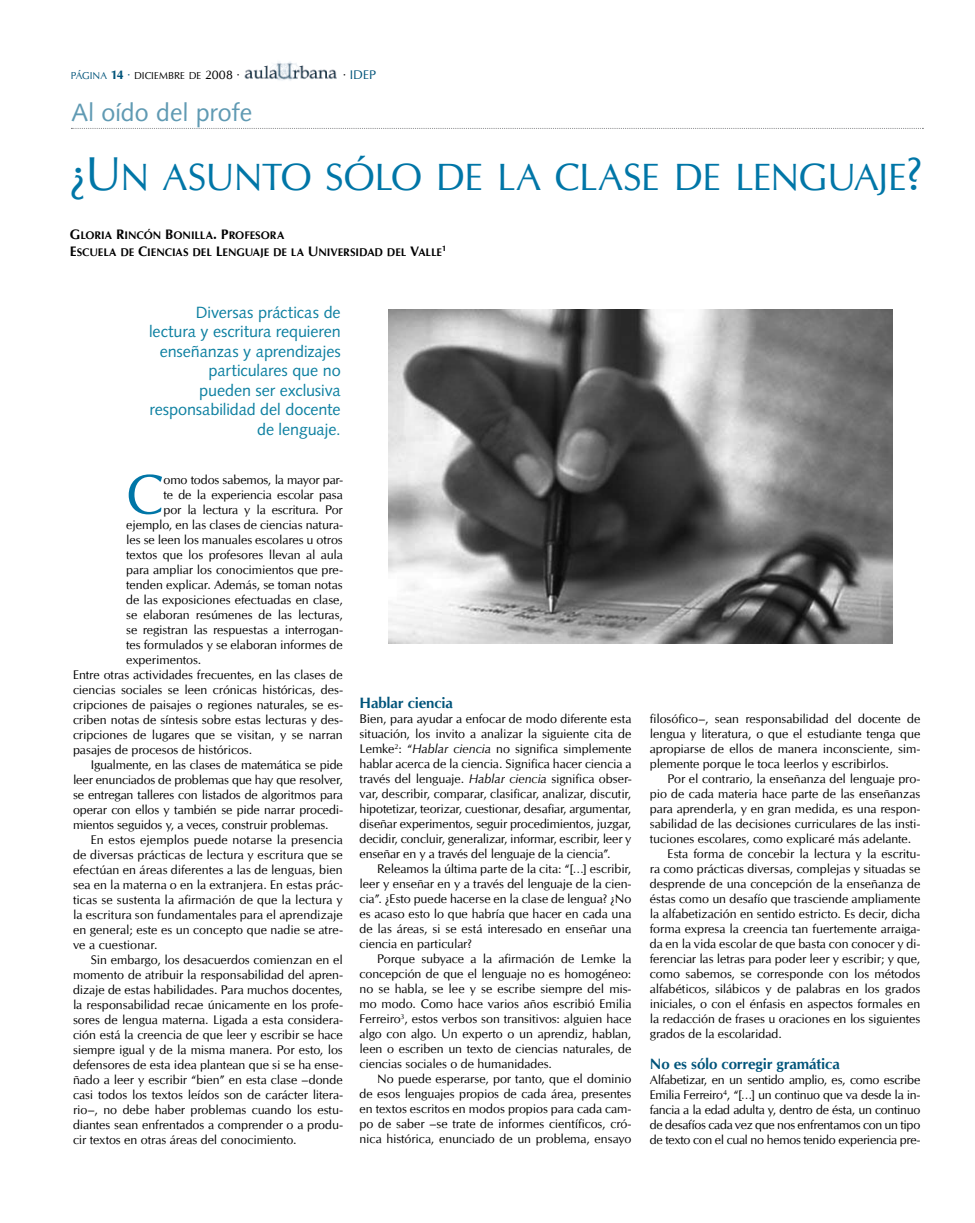
<style>
.page{position:relative;width:975px;height:1223px;background:#fff}
.page>*{position:absolute;margin:0;border:0;box-sizing:border-box;transform-origin:0 0}
.t1{font:56.25px "CG Omega";color:#0076a7}
.t2{font:38px "CG Omega SC800";letter-spacing:-.02em;color:#0076a7}
.t3{font:25px "Syntax";color:#609ab3}
.t4{font:16.25px/19.5px "Syntax";letter-spacing:-.005em;color:#0d80a1;text-align:right}
.t5{font:700 15px "CG Omega";letter-spacing:-.01em;color:#00547a}
.t6{font:12.5px/15px "CG Omega";color:#000;text-align:justify}
.t7{font:12.5px "CG Omega SC800";color:#00547a}
.t8{font:11px/16.5px "CG Omega Bold SC800";color:#000}
.t9{font:10px "CG Omega SC800";letter-spacing:-.005em;color:#000}
.s1{color:#00547a}
.s2{font-family:"CG Omega Bold SC800";font-size:12.5px;color:#00547a}
.s3{font-size:12.5px;color:#00547a}
.s4{font-size:12.5px}
.s5{color:#000}
.s6{font-size:47.5px}
.s7{font-size:13.75px}
.s8{font-style:italic}
</style>
<div class="page">
<svg style="left:71px;top:128px;width:852px;height:1px"></svg>
<img style="left:388px;top:309px;width:504px;height:334px">
<img style="left:244px;top:61px;width:92px;height:20px">
<p class="t9" style="left:71px;top:69px;width:170px"><span class="s1">PÁGI NA</span> <span class="s2">14</span> <span class="s3">·</span> DICIEMBRE DE <span class="s4">2008 ·</span></p>
<p class="t7" style="left:343px;top:67px;width:34px"><span class="s5">·</span> IDEP</p>
<h3 class="t3" style="left:71px;top:97px;width:182px">Al oído del profe</h3>
<h2 class="t2" style="left:69px;top:155px;width:855px"><span class="s6">¿U</span> N ASUNTO SÓLO DE LA CLASE DE LENGUAJE<span class="s6">?</span></h2>
<p class="t8" style="left:70px;top:227px;width:378px"><span class="s7">G</span>LORIA <span class="s7">R</span>INCÓN <span class="s7">B</span>ONILLA<span class="s7">. P</span>ROFESORA<br><span class="s7">E</span>SCUELA DE <span class="s7">C</span>IENCIAS DEL <span class="s7">L</span>ENGUAJE DE LA <span class="s7">U</span> NIVERSIDAD DEL <span class="s7">V</span>ALLE<sup>1</sup></p>
<h3 class="t4" style="left:149px;top:302px;width:193px">Diversas prácticas de lectura y escritura requieren enseñanzas y aprendizajes particulares que no<br>pueden ser exclusiva responsabilidad del docente de lenguaje.</h3>
<h1 class="t1" style="left:126px;top:461px;width:39px">C</h1>
<p class="t6" style="left:164px;top:472px;width:181px">omo todos sabemos, la mayor par-</p>
<p class="t6" style="left:164px;top:487px;width:181px">te de la experiencia escolar pasa</p>
<p class="t6" style="left:164px;top:502px;width:181px">por la lectura y la escritura. Por</p>
<p class="t6" style="left:126px;top:517px;width:218px">ejemplo, en las clases de ciencias natura-</p>
<p class="t6" style="left:126px;top:532px;width:218px">les se leen los manuales escolares u otros</p>
<p class="t6" style="left:126px;top:547px;width:218px">textos que los profesores llevan al aula</p>
<p class="t6" style="left:126px;top:562px;width:218px">para ampliar los conocimientos que pre-</p>
<p class="t6" style="left:126px;top:577px;width:218px">tenden explicar. Además, se toman notas</p>
<p class="t6" style="left:126px;top:592px;width:218px">de las exposiciones efectuadas en clase,</p>
<p class="t6" style="left:126px;top:607px;width:218px">se elaboran resúmenes de las lecturas,</p>
<p class="t6" style="left:126px;top:622px;width:218px">se registran las respuestas a interrogan-</p>
<p class="t6" style="left:126px;top:637px;width:218px">tes formulados y se elaboran informes de</p>
<p class="t6" style="left:126px;top:652px;width:77px">experimentos.</p>
<p class="t6" style="left:73px;top:667px;width:271px">Entre otras actividades frecuentes, en las clases de</p>
<p class="t6" style="left:73px;top:682px;width:271px">ciencias sociales se leen crónicas históricas, des-</p>
<p class="t6" style="left:73px;top:697px;width:271px">cripciones de paisajes o regiones naturales, se es-</p>
<p class="t6" style="left:73px;top:712px;width:271px">criben notas de síntesis sobre estas lecturas y des-</p>
<p class="t6" style="left:73px;top:727px;width:271px">cripciones de lugares que se visitan, y se narran</p>
<p class="t6" style="left:73px;top:742px;width:181px">pasajes de procesos de históricos.</p>
<p class="t6" style="left:91px;top:757px;width:253px">Igualmente, en las clases de matemática se pide</p>
<p class="t6" style="left:73px;top:772px;width:271px">leer enunciados de problemas que hay que resolver,</p>
<p class="t6" style="left:73px;top:787px;width:271px">se entregan talleres con listados de algoritmos para</p>
<p class="t6" style="left:73px;top:802px;width:271px">operar con ellos y también se pide narrar procedi-</p>
<p class="t6" style="left:73px;top:817px;width:257px">mientos seguidos y, a veces, construir problemas.</p>
<p class="t6" style="left:91px;top:832px;width:253px">En estos ejemplos puede notarse la presencia</p>
<p class="t6" style="left:73px;top:847px;width:271px">de diversas prácticas de lectura y escritura que se</p>
<p class="t6" style="left:73px;top:862px;width:271px">efectúan en áreas diferentes a las de lenguas, bien</p>
<p class="t6" style="left:73px;top:877px;width:271px">sea en la materna o en la extranjera. En estas prác-</p>
<p class="t6" style="left:73px;top:892px;width:271px">ticas se sustenta la afirmación de que la lectura y</p>
<p class="t6" style="left:73px;top:907px;width:271px">la escritura son fundamentales para el aprendizaje</p>
<p class="t6" style="left:73px;top:922px;width:271px">en general; este es un concepto que nadie se atre-</p>
<p class="t6" style="left:73px;top:937px;width:86px">ve a cuestionar.</p>
<p class="t6" style="left:91px;top:952px;width:253px">Sin embargo, los desacuerdos comienzan en el</p>
<p class="t6" style="left:73px;top:967px;width:271px">momento de atribuir la responsabilidad del apren-</p>
<p class="t6" style="left:73px;top:982px;width:271px">dizaje de estas habilidades. Para muchos docentes,</p>
<p class="t6" style="left:73px;top:997px;width:271px">la responsabilidad recae únicamente en los profe-</p>
<p class="t6" style="left:73px;top:1012px;width:271px">sores de lengua materna. Ligada a esta considera-</p>
<p class="t6" style="left:73px;top:1027px;width:271px">ción está la creencia de que leer y escribir se hace</p>
<p class="t6" style="left:73px;top:1042px;width:271px">siempre igual y de la misma manera. Por esto, los</p>
<p class="t6" style="left:73px;top:1057px;width:271px">defensores de esta idea plantean que si se ha ense-</p>
<p class="t6" style="left:73px;top:1072px;width:271px">ñado a leer y escribir “bien” en esta clase –donde</p>
<p class="t6" style="left:73px;top:1087px;width:271px">casi todos los textos leídos son de carácter litera-</p>
<p class="t6" style="left:73px;top:1102px;width:271px">rio–, no debe haber problemas cuando los estu-</p>
<p class="t6" style="left:73px;top:1117px;width:271px">diantes sean enfrentados a comprender o a produ-</p>
<p class="t6" style="left:73px;top:1132px;width:225px">cir textos en otras áreas del conocimiento.</p>
<p class="t5" style="left:359px;top:693px;width:95px">Hablar ciencia</p>
<p class="t6" style="left:359px;top:711px;width:273px">Bien, para ayudar a enfocar de modo diferente esta situación, los invito a analizar la siguiente cita de Lemke<sup>2</sup>: “<span class="s8">Hablar ciencia</span> no significa simplemente hablar acerca de la ciencia. Significa hacer ciencia a través del lenguaje. <span class="s8">Hablar ciencia</span> significa obser&shy;var, describir, comparar, clasificar, analizar, discutir, hipotetizar, teorizar, cuestionar, desafiar, argumentar, diseñar experimentos, seguir procedimientos, juzgar, decidir, concluir, generalizar, informar, escribir, leer y enseñar en y a través del lenguaje de la ciencia”.</p>
<p class="t6" style="left:359px;top:861px;width:273px;text-indent:18px">Releamos la última parte de la cita: “[…] escribir, leer y enseñar en y a través del lenguaje de la cien&shy;cia”. ¿Esto puede hacerse en la clase de lengua? ¿No es acaso esto lo que habría que hacer en cada una de las áreas, si se está interesado en enseñar una ciencia en particular?</p>
<p class="t6" style="left:359px;top:951px;width:273px;text-indent:18px">Porque subyace a la afirmación de Lemke la concepción de que el lenguaje no es homogéneo: no se habla, se lee y se escribe siempre del mis&shy;mo modo. Como hace varios años escribió Emilia Ferreiro<sup>3</sup>, estos verbos son transitivos: alguien hace algo con algo. Un experto o un aprendiz, hablan, leen o escriben un texto de ciencias naturales, de ciencias sociales o de humanidades.</p>
<p class="t6" style="left:359px;top:1071px;width:273px;text-indent:18px">No puede esperarse, por tanto, que el dominio de esos lenguajes propios de cada área, presentes en textos escritos en modos propios para cada cam&shy;po de saber –se trate de informes científicos, cró&shy;nica histórica, enunciado de un problema, ensayo</p>
<p class="t6" style="left:649px;top:711px;width:272px">filosófico–, sean responsabilidad del docente de lengua y literatura, o que el estudiante tenga que apropiarse de ellos de manera inconsciente, sim&shy;plemente porque le toca leerlos y escribirlos.</p>
<p class="t6" style="left:667px;top:771px;width:254px">Por el contrario, la enseñanza del lenguaje pro-</p>
<p class="t6" style="left:649px;top:786px;width:272px">pio de cada materia hace parte de las enseñanzas</p>
<p class="t6" style="left:649px;top:801px;width:272px">para aprenderla, y en gran medida, es una respon-</p>
<p class="t6" style="left:649px;top:816px;width:272px">sabilidad de las decisiones curriculares de las insti-</p>
<p class="t6" style="left:649px;top:831px;width:263px">tuciones escolares, como explicaré más adelante.</p>
<p class="t6" style="left:667px;top:846px;width:254px">Esta forma de concebir la lectura y la escritu-</p>
<p class="t6" style="left:649px;top:861px;width:272px">ra como prácticas diversas, complejas y situadas se</p>
<p class="t6" style="left:649px;top:876px;width:272px">desprende de una concepción de la enseñanza de</p>
<p class="t6" style="left:649px;top:891px;width:272px">éstas como un desafío que trasciende ampliamente</p>
<p class="t6" style="left:649px;top:906px;width:272px">la alfabetización en sentido estricto. Es decir, dicha</p>
<p class="t6" style="left:649px;top:921px;width:272px">forma expresa la creencia tan fuertemente arraiga-</p>
<p class="t6" style="left:649px;top:936px;width:272px">da en la vida escolar de que basta con conocer y di-</p>
<p class="t6" style="left:649px;top:951px;width:272px">ferenciar las letras para poder leer y escribir; y que,</p>
<p class="t6" style="left:649px;top:966px;width:272px">como sabemos, se corresponde con los métodos</p>
<p class="t6" style="left:649px;top:981px;width:272px">alfabéticos, silábicos y de palabras en los grados</p>
<p class="t6" style="left:649px;top:996px;width:272px">iniciales, o con el énfasis en aspectos formales en</p>
<p class="t6" style="left:649px;top:1011px;width:272px">la redacción de frases u oraciones en los siguientes</p>
<p class="t6" style="left:649px;top:1026px;width:133px">grados de la escolaridad.</p>
<p class="t5" style="left:649px;top:1054px;width:191px">No es sólo corregir gramática</p>
<p class="t6" style="left:649px;top:1072px;width:272px">Alfabetizar, en un sentido amplio, es, como escribe Emilia Ferreiro<sup>4</sup>, “[…] un continuo que va desde la in&shy;fancia a la edad adulta y, dentro de ésta, un continuo de desafíos cada vez que nos enfrentamos con un tipo de texto con el cual no hemos tenido experiencia pre-</p>
</div>
